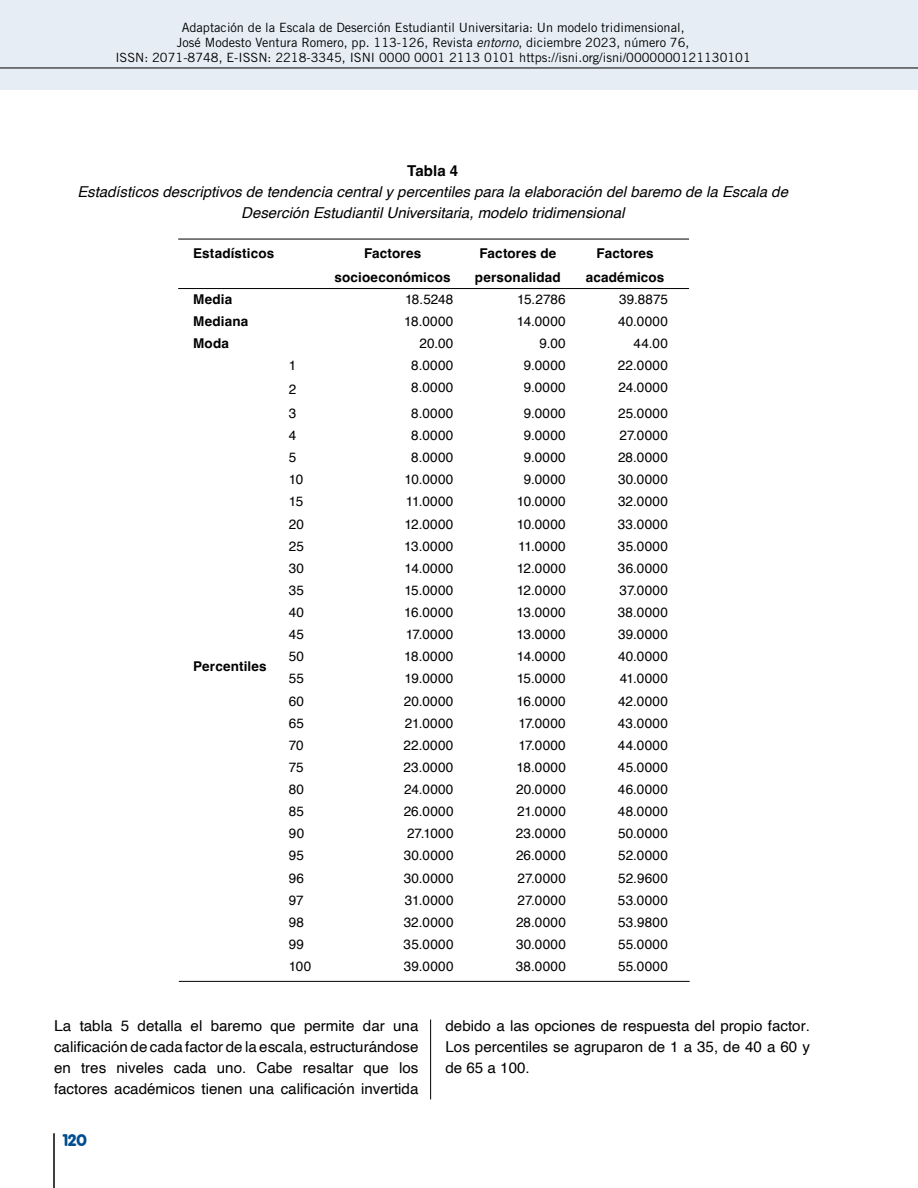
<style>
.page{position:relative;width:918px;height:1188px;background:#fff}
.page>*{position:absolute;margin:0;border:0;box-sizing:border-box;transform-origin:0 0}
.t1{font:900 16.5px "VAG Rounded";color:#004d8f}
.t2{font:15px/21px "Helvetica";color:#000;text-align:justify;scale:1.07 1}
.t3{font:italic 15px/21px "Helvetica";color:#000;text-align:center}
.t4{font:15px/21px "Helvetica";color:#000;text-align:justify}
.t5{font:700 15px "Helvetica";letter-spacing:.005em;color:#000}
.t6{font:13.5px "Helvetica";letter-spacing:.025em;color:#000}
.t7{font:700 13.5px/24px "Helvetica";letter-spacing:.01em;color:#000;text-align:center}
.t8{font:12.75px/15px "Trade Gothic";color:#000;text-align:center}
.s1{font-family:"Trade Gothic LT";font-style:italic}
</style>
<div class="page">
<div style="left:0;top:0;width:918px;height:89px;background:#e6edf4"></div>
<hr style="left:0;top:68px;width:918px;height:1px;background:#000">
<hr style="left:53px;top:1133px;width:2px;height:55px;background:#000">
<hr style="left:178px;top:288px;width:511px;height:1px;background:#000">
<hr style="left:178px;top:239px;width:511px;height:1px;background:#000">
<hr style="left:179px;top:981px;width:511px;height:1px;background:#000">
<hr style="left:430px;top:1020px;width:1px;height:79px;background:#000">
<p class="t8" style="left:115px;top:20px;width:637px">Adaptación de la Escala de Deserción Estudiantil Universitaria: Un modelo tridimensional,<br>José Modesto Ventura Romero, pp. 113-126, Revista <span class="s1">entorno</span>, diciembre 2023, número 76,<br>ISSN: 2071-8748, E-ISSN: 2218-3345, ISNI 0000 0001 2113 0101 https://isni.org/isni/0000000121130101</p>
<p class="t5" style="left:407px;top:161px;width:53px">Tabla 4</p>
<p class="t3" style="left:77px;top:181px;width:712px">Estadísticos descriptivos de tendencia central y percentiles para la elaboración del baremo de la Escala de<br>Deserción Estudiantil Universitaria, modelo tridimensional</p>
<p class="t7" style="left:193px;top:242px;width:83px">Estadísticos</p>
<p class="t7" style="left:335px;top:242px;width:118px">Factores socioeconómicos</p>
<p class="t7" style="left:475px;top:242px;width:87px">Factores de personalidad</p>
<p class="t7" style="left:586px;top:242px;width:80px">Factores académicos</p>
<p class="t7" style="left:193px;top:289px;width:41px">Media</p>
<p class="t6" style="left:405px;top:289px;width:50px">18.5248</p>
<p class="t6" style="left:517px;top:289px;width:50px">15.2786</p>
<p class="t6" style="left:619px;top:289px;width:50px">39.8875</p>
<p class="t7" style="left:193px;top:311px;width:57px">Mediana</p>
<p class="t6" style="left:404px;top:311px;width:51px">18.0000</p>
<p class="t6" style="left:517px;top:311px;width:50px">14.0000</p>
<p class="t6" style="left:618px;top:311px;width:51px">40.0000</p>
<p class="t7" style="left:193px;top:333px;width:37px">Moda</p>
<p class="t6" style="left:419px;top:333px;width:36px">20.00</p>
<p class="t6" style="left:539px;top:333px;width:28px">9.00</p>
<p class="t6" style="left:634px;top:333px;width:36px">44.00</p>
<p class="t7" style="left:193px;top:655px;width:75px">Percentiles</p>
<p class="t6" style="left:289px;top:355px;width:9px">1</p>
<p class="t6" style="left:411px;top:355px;width:44px">8.0000</p>
<p class="t6" style="left:524px;top:355px;width:43px">9.0000</p>
<p class="t6" style="left:618px;top:355px;width:51px">22.0000</p>
<p class="t6" style="left:289px;top:379px;width:9px">2</p>
<p class="t6" style="left:411px;top:377px;width:44px">8.0000</p>
<p class="t6" style="left:524px;top:377px;width:43px">9.0000</p>
<p class="t6" style="left:619px;top:377px;width:51px">24.0000</p>
<p class="t6" style="left:289px;top:403px;width:9px">3</p>
<p class="t6" style="left:411px;top:403px;width:44px">8.0000</p>
<p class="t6" style="left:524px;top:403px;width:43px">9.0000</p>
<p class="t6" style="left:618px;top:403px;width:51px">25.0000</p>
<p class="t6" style="left:289px;top:425px;width:9px">4</p>
<p class="t6" style="left:411px;top:425px;width:44px">8.0000</p>
<p class="t6" style="left:524px;top:425px;width:43px">9.0000</p>
<p class="t6" style="left:620px;top:425px;width:50px">27.0000</p>
<p class="t6" style="left:289px;top:447px;width:9px">5</p>
<p class="t6" style="left:411px;top:447px;width:44px">8.0000</p>
<p class="t6" style="left:524px;top:447px;width:43px">9.0000</p>
<p class="t6" style="left:618px;top:447px;width:51px">28.0000</p>
<p class="t6" style="left:289px;top:469px;width:16px">10</p>
<p class="t6" style="left:404px;top:469px;width:51px">10.0000</p>
<p class="t6" style="left:524px;top:469px;width:43px">9.0000</p>
<p class="t6" style="left:618px;top:469px;width:51px">30.0000</p>
<p class="t6" style="left:289px;top:491px;width:16px">15</p>
<p class="t6" style="left:406px;top:491px;width:49px">11.0000</p>
<p class="t6" style="left:517px;top:491px;width:51px">10.0000</p>
<p class="t6" style="left:618px;top:491px;width:51px">32.0000</p>
<p class="t6" style="left:289px;top:513px;width:17px">20</p>
<p class="t6" style="left:404px;top:513px;width:51px">12.0000</p>
<p class="t6" style="left:517px;top:513px;width:51px">10.0000</p>
<p class="t6" style="left:618px;top:513px;width:52px">33.0000</p>
<p class="t6" style="left:289px;top:536px;width:17px">25</p>
<p class="t6" style="left:404px;top:536px;width:51px">13.0000</p>
<p class="t6" style="left:518px;top:536px;width:49px">11.0000</p>
<p class="t6" style="left:618px;top:536px;width:51px">35.0000</p>
<p class="t6" style="left:289px;top:558px;width:17px">30</p>
<p class="t6" style="left:405px;top:558px;width:50px">14.0000</p>
<p class="t6" style="left:517px;top:558px;width:51px">12.0000</p>
<p class="t6" style="left:618px;top:558px;width:51px">36.0000</p>
<p class="t6" style="left:289px;top:580px;width:17px">35</p>
<p class="t6" style="left:404px;top:580px;width:51px">15.0000</p>
<p class="t6" style="left:517px;top:580px;width:51px">12.0000</p>
<p class="t6" style="left:620px;top:580px;width:50px">37.0000</p>
<p class="t6" style="left:289px;top:602px;width:17px">40</p>
<p class="t6" style="left:404px;top:602px;width:51px">16.0000</p>
<p class="t6" style="left:517px;top:602px;width:51px">13.0000</p>
<p class="t6" style="left:618px;top:602px;width:52px">38.0000</p>
<p class="t6" style="left:289px;top:624px;width:17px">45</p>
<p class="t6" style="left:406px;top:624px;width:49px">17.0000</p>
<p class="t6" style="left:517px;top:624px;width:51px">13.0000</p>
<p class="t6" style="left:618px;top:624px;width:51px">39.0000</p>
<p class="t6" style="left:289px;top:646px;width:17px">50</p>
<p class="t6" style="left:404px;top:646px;width:51px">18.0000</p>
<p class="t6" style="left:517px;top:646px;width:50px">14.0000</p>
<p class="t6" style="left:618px;top:646px;width:51px">40.0000</p>
<p class="t6" style="left:289px;top:668px;width:17px">55</p>
<p class="t6" style="left:405px;top:668px;width:50px">19.0000</p>
<p class="t6" style="left:517px;top:668px;width:51px">15.0000</p>
<p class="t6" style="left:620px;top:668px;width:50px">41.0000</p>
<p class="t6" style="left:289px;top:690px;width:17px">60</p>
<p class="t6" style="left:404px;top:690px;width:51px">20.0000</p>
<p class="t6" style="left:517px;top:690px;width:51px">16.0000</p>
<p class="t6" style="left:618px;top:690px;width:51px">42.0000</p>
<p class="t6" style="left:289px;top:713px;width:17px">65</p>
<p class="t6" style="left:405px;top:713px;width:50px">21.0000</p>
<p class="t6" style="left:518px;top:713px;width:49px">17.0000</p>
<p class="t6" style="left:618px;top:713px;width:52px">43.0000</p>
<p class="t6" style="left:289px;top:735px;width:16px">70</p>
<p class="t6" style="left:404px;top:735px;width:51px">22.0000</p>
<p class="t6" style="left:518px;top:735px;width:49px">17.0000</p>
<p class="t6" style="left:618px;top:735px;width:51px">44.0000</p>
<p class="t6" style="left:289px;top:757px;width:16px">75</p>
<p class="t6" style="left:404px;top:757px;width:51px">23.0000</p>
<p class="t6" style="left:517px;top:757px;width:51px">18.0000</p>
<p class="t6" style="left:618px;top:757px;width:51px">45.0000</p>
<p class="t6" style="left:289px;top:779px;width:17px">80</p>
<p class="t6" style="left:404px;top:779px;width:51px">24.0000</p>
<p class="t6" style="left:516px;top:779px;width:51px">20.0000</p>
<p class="t6" style="left:618px;top:779px;width:51px">46.0000</p>
<p class="t6" style="left:289px;top:801px;width:17px">85</p>
<p class="t6" style="left:404px;top:801px;width:51px">26.0000</p>
<p class="t6" style="left:517px;top:801px;width:50px">21.0000</p>
<p class="t6" style="left:618px;top:801px;width:52px">48.0000</p>
<p class="t6" style="left:289px;top:823px;width:17px">90</p>
<p class="t6" style="left:407px;top:823px;width:48px">27.1000</p>
<p class="t6" style="left:516px;top:823px;width:51px">23.0000</p>
<p class="t6" style="left:618px;top:823px;width:51px">50.0000</p>
<p class="t6" style="left:289px;top:845px;width:17px">95</p>
<p class="t6" style="left:404px;top:845px;width:51px">30.0000</p>
<p class="t6" style="left:516px;top:845px;width:51px">26.0000</p>
<p class="t6" style="left:618px;top:845px;width:51px">52.0000</p>
<p class="t6" style="left:289px;top:867px;width:17px">96</p>
<p class="t6" style="left:404px;top:867px;width:51px">30.0000</p>
<p class="t6" style="left:518px;top:867px;width:50px">27.0000</p>
<p class="t6" style="left:618px;top:867px;width:51px">52.9600</p>
<p class="t6" style="left:289px;top:890px;width:16px">97</p>
<p class="t6" style="left:405px;top:890px;width:50px">31.0000</p>
<p class="t6" style="left:518px;top:890px;width:50px">27.0000</p>
<p class="t6" style="left:618px;top:890px;width:52px">53.0000</p>
<p class="t6" style="left:289px;top:912px;width:17px">98</p>
<p class="t6" style="left:404px;top:912px;width:51px">32.0000</p>
<p class="t6" style="left:516px;top:912px;width:51px">28.0000</p>
<p class="t6" style="left:618px;top:912px;width:51px">53.9800</p>
<p class="t6" style="left:289px;top:934px;width:17px">99</p>
<p class="t6" style="left:404px;top:934px;width:51px">35.0000</p>
<p class="t6" style="left:516px;top:934px;width:51px">30.0000</p>
<p class="t6" style="left:618px;top:934px;width:51px">55.0000</p>
<p class="t6" style="left:289px;top:956px;width:24px">100</p>
<p class="t6" style="left:404px;top:956px;width:51px">39.0000</p>
<p class="t6" style="left:516px;top:956px;width:52px">38.0000</p>
<p class="t6" style="left:618px;top:956px;width:51px">55.0000</p>
<p class="t2" style="left:54px;top:1015px;width:342px">La tabla 5 detalla el baremo que permite dar una calificación de cada factor de la escala, estructurándose en tres niveles cada uno. Cabe resaltar que los factores académicos tienen una calificación invertida</p>
<p class="t4" style="left:446px;top:1015px;width:366px">debido a las opciones de respuesta del propio factor.<br>Los percentiles se agruparon de 1 a 35, de 40 a 60 y de 65 a 100.</p>
<p class="t1" style="left:63px;top:1130px;width:26px">120</p>
</div>
